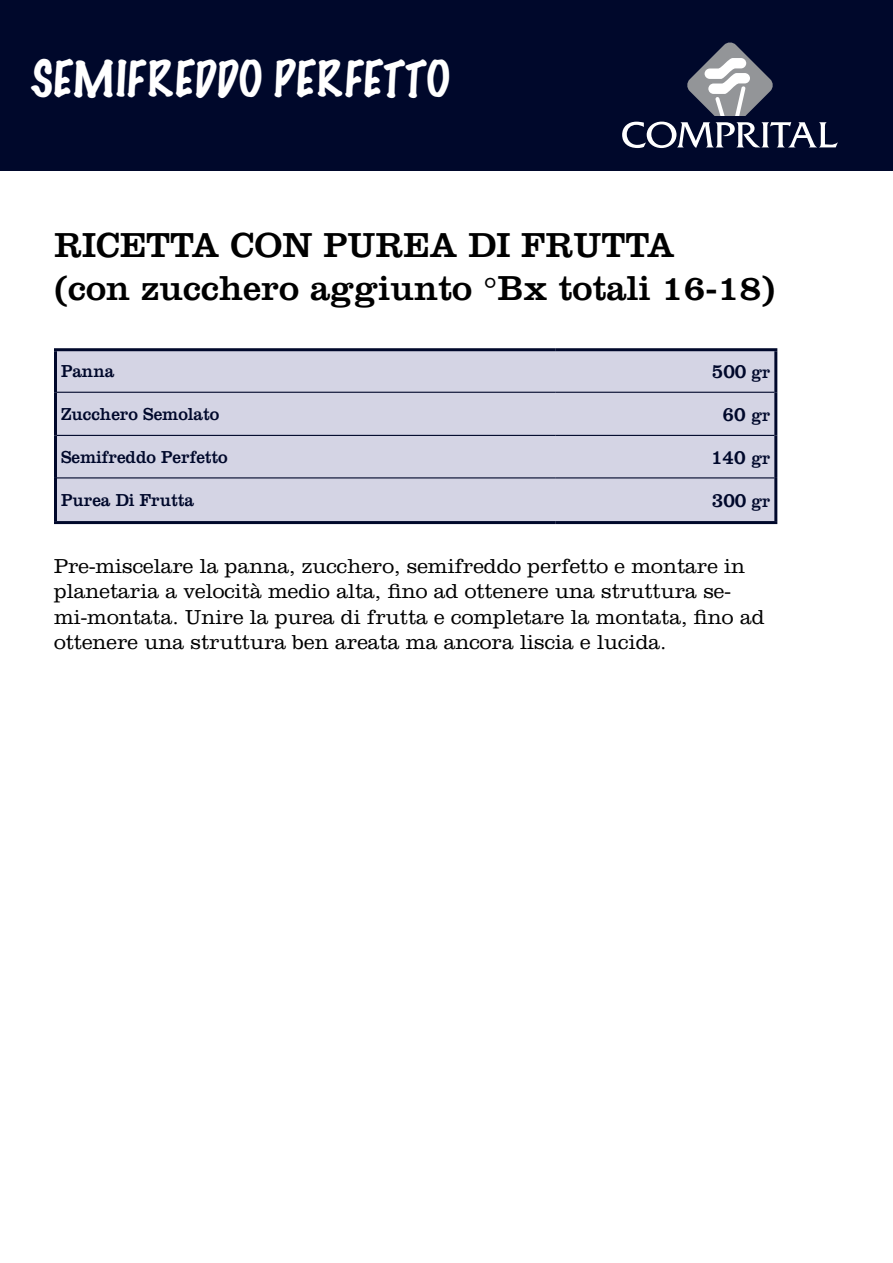
<style>
.page{position:relative;width:893px;height:1263px;background:#fff}
.page>*{position:absolute;margin:0;border:0;box-sizing:border-box;transform-origin:0 0}
.t1{font:100 45px "Marker Felt";color:#fff}
.t2{font:36px "Clarendon LT Std";color:#000}
.t3{font:300 21px/25.2px "Clarendon LT Std";color:#000}
.t4{font:21px "Clarendon LT Std";color:#00082b;scale:.9 1}
.t5{font:18px "Clarendon LT Std";color:#00082b;scale:.95 1}
.s1{font-size:18px}
</style>
<div class="page">
<div style="left:0;top:0;width:893px;height:170px;background:#00082b"></div>
<svg style="left:622px;top:42px;width:216px;height:106px"></svg>
<div style="left:57px;top:351px;width:717px;height:170px;background:#d4d4e4"></div>
<hr style="left:57px;top:392px;width:499px;height:1px;background:#00082b">
<hr style="left:556px;top:392px;width:218px;height:1px;background:#00082b">
<hr style="left:57px;top:435px;width:499px;height:1px;background:#00082b">
<hr style="left:556px;top:435px;width:218px;height:1px;background:#00082b">
<hr style="left:54px;top:348px;width:502px;height:3px;background:#00082b">
<hr style="left:556px;top:348px;width:221px;height:3px;background:#00082b">
<hr style="left:54px;top:351px;width:3px;height:41px;background:#00082b">
<hr style="left:774px;top:351px;width:3px;height:41px;background:#00082b">
<hr style="left:54px;top:392px;width:3px;height:43px;background:#00082b">
<hr style="left:774px;top:392px;width:3px;height:43px;background:#00082b">
<hr style="left:54px;top:435px;width:3px;height:43px;background:#00082b">
<hr style="left:774px;top:435px;width:3px;height:43px;background:#00082b">
<hr style="left:54px;top:478px;width:3px;height:43px;background:#00082b">
<hr style="left:774px;top:478px;width:3px;height:43px;background:#00082b">
<hr style="left:57px;top:477px;width:499px;height:1px;background:#00082b">
<hr style="left:556px;top:477px;width:218px;height:1px;background:#00082b">
<hr style="left:54px;top:521px;width:502px;height:3px;background:#00082b">
<hr style="left:556px;top:521px;width:221px;height:3px;background:#00082b">
<p class="t1" style="left:30px;top:43px;width:425px">SEMIFREDDO PERFETTO</p>
<p class="t2" style="left:54px;top:224px;width:622px">RICETTA CON PUREA DI FRUTTA</p>
<p class="t2" style="left:54px;top:267px;width:723px">(con zucchero aggiunto °Bx totali 16-18)</p>
<p class="t5" style="left:61px;top:360px;width:58px">Panna</p>
<p class="t4" style="left:712px;top:359px;width:66px">500 <span class="s1">gr</span></p>
<p class="t5" style="left:61px;top:403px;width:168px">Zucchero Semolato</p>
<p class="t4" style="left:722px;top:401px;width:55px">60 <span class="s1">gr</span></p>
<p class="t5" style="left:61px;top:446px;width:177px">Semifreddo Perfetto</p>
<p class="t4" style="left:711px;top:444px;width:67px">140 <span class="s1">gr</span></p>
<p class="t5" style="left:61px;top:490px;width:142px">Purea Di Frutta</p>
<p class="t4" style="left:712px;top:488px;width:66px">300 <span class="s1">gr</span></p>
<p class="t3" style="left:54px;top:554px;width:712px">Pre-miscelare la panna, zucchero, semifreddo perfetto e montare in planetaria a velocità medio alta, fino ad ottenere una struttura se&shy;mi-montata. Unire la purea di frutta e completare la montata, fino ad ottenere una struttura ben areata ma ancora liscia e lucida.</p>
</div>
